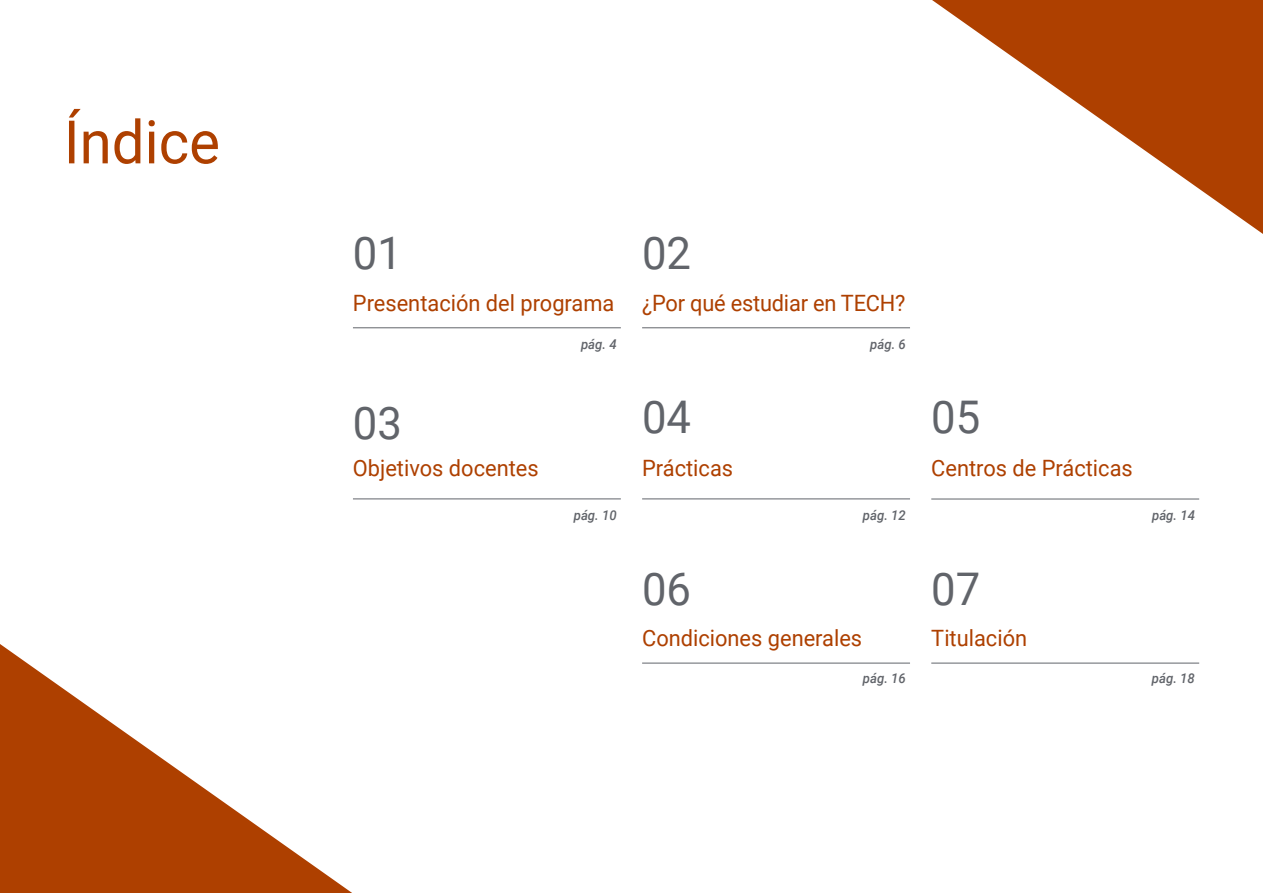
<style>
.page{position:relative;width:1263px;height:893px;background:#fff}
.page>*{position:absolute;margin:0;border:0;box-sizing:border-box;transform-origin:0 0}
.t1{font:60px "Roboto";color:#ae4000}
.t2{font:45px "Roboto";color:#61646a}
.t3{font:22.5px "Roboto";color:#ae4000}
.t4{font:italic 500 13.5px "Roboto";color:#61646a}
</style>
<div class="page">
<svg style="left:0;top:644px;width:352px;height:249px"></svg>
<svg style="left:932px;top:0;width:331px;height:234px"></svg>
<hr style="left:353px;top:327px;width:268px;height:1px;background:#61646a">
<hr style="left:642px;top:663px;width:268px;height:1px;background:#61646a">
<hr style="left:353px;top:498px;width:268px;height:1px;background:#61646a">
<hr style="left:931px;top:663px;width:268px;height:1px;background:#61646a">
<hr style="left:642px;top:498px;width:268px;height:1px;background:#61646a">
<hr style="left:931px;top:499px;width:268px;height:1px;background:#61646a">
<hr style="left:642px;top:327px;width:268px;height:1px;background:#61646a">
<h1 class="t1" style="left:64px;top:100px;width:158px">Índice</h1>
<h2 class="t2" style="left:353px;top:221px;width:51px">01</h2>
<p class="t3" style="left:353px;top:287px;width:263px">Presentación del programa</p>
<p class="t4" style="left:581px;top:335px;width:37px">pág. 4</p>
<h2 class="t2" style="left:642px;top:221px;width:51px">02</h2>
<p class="t3" style="left:642px;top:287px;width:265px">¿Por qué estudiar en TECH?</p>
<p class="t4" style="left:870px;top:335px;width:37px">pág. 6</p>
<h2 class="t2" style="left:353px;top:391px;width:51px">03</h2>
<h2 class="t2" style="left:642px;top:386px;width:51px">04</h2>
<h2 class="t2" style="left:931px;top:386px;width:51px">05</h2>
<p class="t3" style="left:353px;top:452px;width:187px">Objetivos docentes</p>
<p class="t4" style="left:574px;top:506px;width:44px">pág. 10</p>
<p class="t3" style="left:642px;top:452px;width:93px">Prácticas</p>
<p class="t3" style="left:931px;top:452px;width:203px">Centros de Prácticas</p>
<p class="t4" style="left:863px;top:506px;width:44px">pág. 12</p>
<p class="t4" style="left:1152px;top:506px;width:44px">pág. 14</p>
<h2 class="t2" style="left:642px;top:557px;width:51px">06</h2>
<p class="t3" style="left:642px;top:623px;width:222px">Condiciones generales</p>
<h2 class="t2" style="left:931px;top:557px;width:51px">07</h2>
<p class="t3" style="left:931px;top:623px;width:97px">Titulación</p>
<p class="t4" style="left:863px;top:669px;width:44px">pág. 16</p>
<p class="t4" style="left:1152px;top:669px;width:44px">pág. 18</p>
</div>
